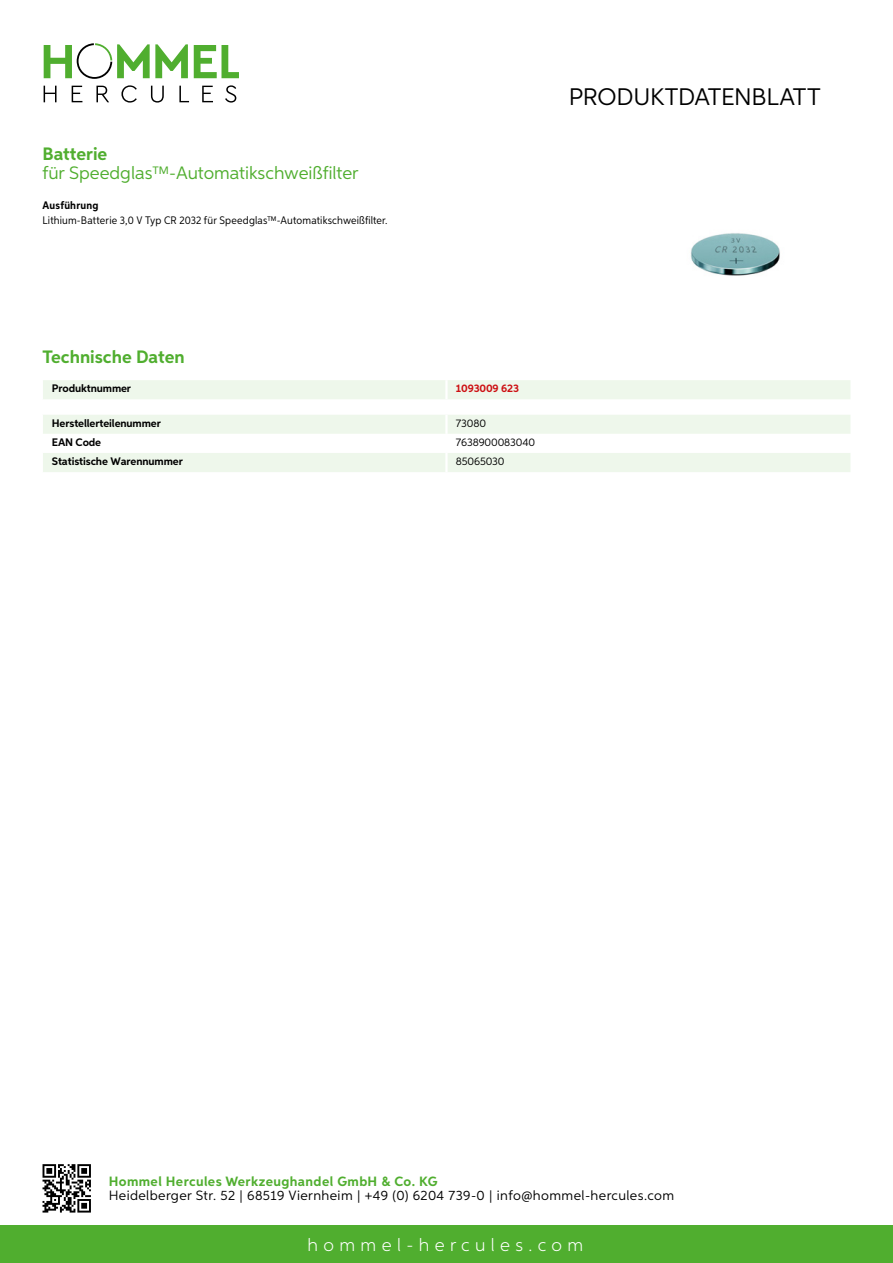
<style>
.page{position:relative;width:893px;height:1263px;background:#fff}
.page>*{position:absolute;margin:0;border:0;box-sizing:border-box;transform-origin:0 0}
.t1{font:24px "Aspira";letter-spacing:-.01em;color:#000}
.t2{font:18px "Aspira";color:#50ae2f}
.t3{font:700 18px "Aspira";color:#50ae2f}
.t4{font:300 18px "Aspira";letter-spacing:.3em;color:#fff}
.t5{font:13.5px "Aspira";letter-spacing:.03em;color:#000}
.t6{font:700 13.5px "Aspira";letter-spacing:.03em;color:#50ae2f}
.t7{font:10.95px "Aspira Nar";letter-spacing:.015em;color:#000}
.t8{font:700 10.95px "Aspira";letter-spacing:-.01em;color:#000}
.t9{font:10.95px "Aspira";letter-spacing:-.01em;color:#000}
.t10{font:700 10.95px "Aspira";letter-spacing:-.01em;color:#cd1013}
.t11{font:700 10.95px "Aspira Nar";letter-spacing:.02em;color:#000}
</style>
<div class="page">
<div style="left:0;top:1226px;width:893px;height:37px;background:#50ae2f"></div>
<svg style="left:43px;top:1164px;width:48px;height:48px"></svg>
<svg style="left:194px;top:45px;width:45px;height:33px"></svg>
<svg style="left:44px;top:43px;width:144px;height:36px"></svg>
<svg style="left:44px;top:86px;width:13px;height:16px"></svg>
<svg style="left:72px;top:86px;width:10px;height:16px"></svg>
<svg style="left:96px;top:86px;width:13px;height:16px"></svg>
<svg style="left:121px;top:85px;width:16px;height:18px"></svg>
<svg style="left:151px;top:86px;width:13px;height:17px"></svg>
<svg style="left:179px;top:86px;width:10px;height:16px"></svg>
<svg style="left:202px;top:86px;width:11px;height:16px"></svg>
<svg style="left:225px;top:85px;width:11px;height:18px"></svg>
<div style="left:43px;top:380px;width:807px;height:19px;background:#eef7eb"></div>
<hr style="left:445px;top:380px;width:3px;height:19px;background:#fff">
<svg style="left:43px;top:415px;width:807px;height:57px"></svg>
<hr style="left:445px;top:453px;width:3px;height:19px;background:#fff">
<img style="left:690px;top:233px;width:90px;height:43px">
<h2 class="t3" style="left:43px;top:142px;width:66px">Batterie</h2>
<h2 class="t2" style="left:43px;top:162px;width:318px">für Speedglas™-Automatikschweißfilter</h2>
<p class="t11" style="left:43px;top:199px;width:58px">Ausführung</p>
<p class="t7" style="left:43px;top:214px;width:347px">Lithium-Batterie 3,0 V Typ CR 2032 für Speedglas™-Automatikschweißfilter.</p>
<h1 class="t1" style="left:569px;top:82px;width:253px">Produktdatenblatt</h1>
<h2 class="t3" style="left:43px;top:346px;width:144px">Technische Daten</h2>
<p class="t8" style="left:52px;top:382px;width:81px">Produktnummer</p>
<p class="t10" style="left:456px;top:382px;width:65px">1093009 623</p>
<p class="t8" style="left:52px;top:416px;width:111px">Herstellerteilenummer</p>
<p class="t9" style="left:456px;top:416px;width:32px">73080</p>
<p class="t8" style="left:52px;top:435px;width:51px">EAN Code</p>
<p class="t9" style="left:456px;top:435px;width:81px">7638900083040</p>
<p class="t8" style="left:52px;top:454px;width:132px">Statistische Warennummer</p>
<p class="t9" style="left:456px;top:454px;width:50px">85065030</p>
<p class="t6" style="left:109px;top:1172px;width:330px">Hommel Hercules Werkzeughandel GmbH &amp; Co. KG</p>
<p class="t5" style="left:109px;top:1187px;width:567px">Heidelberger Str. 52 | 68519 Viernheim | +49 (0) 6204 739-0 | info@hommel-hercules.com</p>
<h2 class="t4" style="left:307px;top:1234px;width:277px">hommel-hercules.com</h2>
</div>
